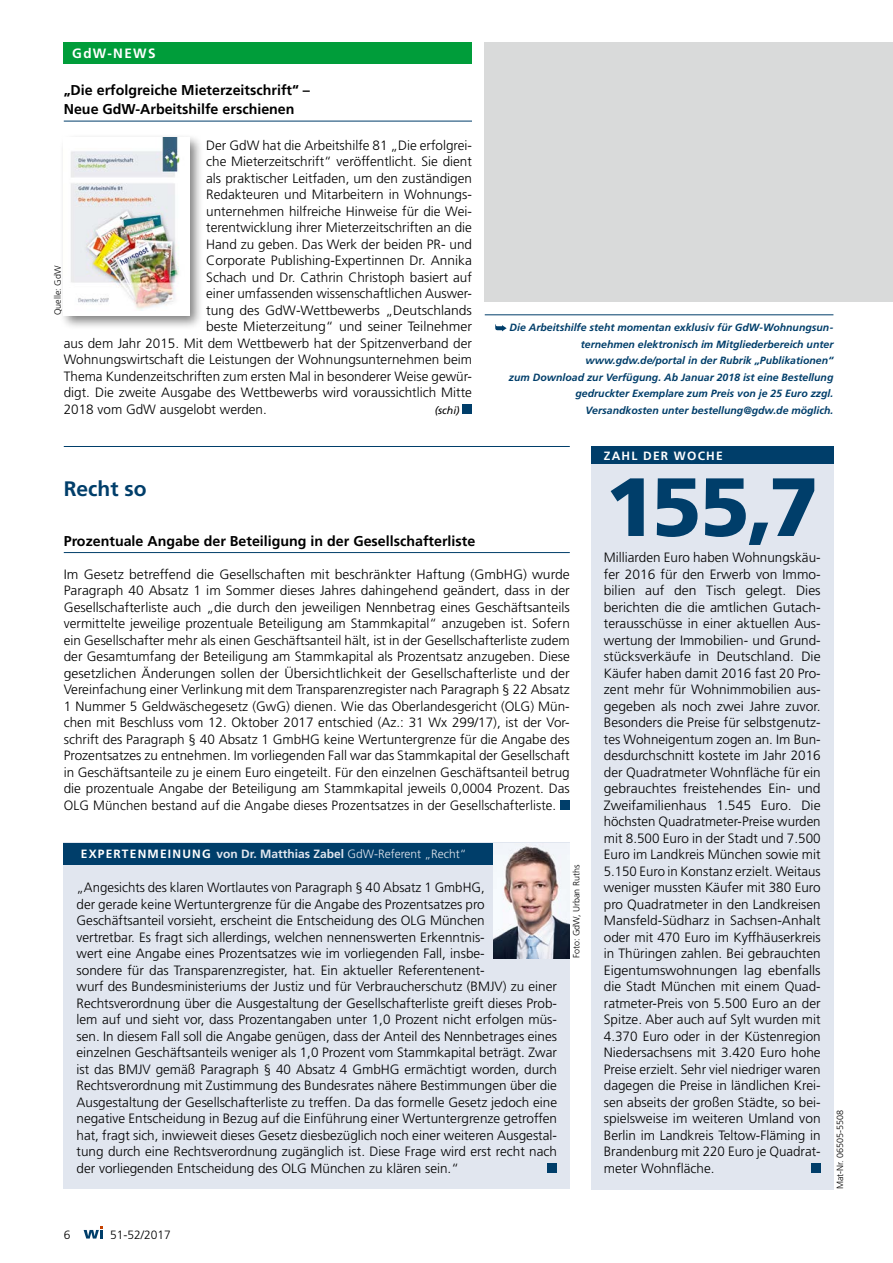
<style>
.page{position:relative;width:893px;height:1263px;background:#fff}
.page>*{position:absolute;margin:0;border:0;box-sizing:border-box;transform-origin:0 0}
.t1{font:900 82.5px "Frutiger";color:#003e6a}
.t2{font:700 21px "Frutiger";color:#003e6a}
.t3{font:700 14.25px/19.5px "Frutiger";color:#000}
.t4{font:300 13.5px/16.5px "Frutiger";color:#000;text-align:justify}
.t5{font:700 13.5px "Frutiger";letter-spacing:.1em;color:#fff}
.t6{font:700 12px "Frutiger";letter-spacing:.04em;color:#e1e6ef}
.t7{font:700 12px "Frutiger";letter-spacing:.1em;color:#fff}
.t8{font:300 12px "Frutiger";color:#000}
.t9{font:italic 700 10.5px/16.5px "Frutiger";color:#003e6a;text-align:right}
.t10{font:italic 10.5px "Frutiger";color:#000}
.t11{font:300 9px "Frutiger";color:#000}
.s1{color:#fff}
.s2{font-weight:300}
</style>
<div class="page">
<div style="left:64px;top:43px;width:408px;height:21px;background:#009d3a"></div>
<div style="left:485px;top:43px;width:408px;height:259px;background:#d9dada"></div>
<hr style="left:64px;top:552px;width:506px;height:1px;background:#003e6a">
<div style="left:591px;top:449px;width:242px;height:740px;background:#e1e6ef"></div>
<div style="left:591px;top:447px;width:242px;height:17px;background:#003e6a"></div>
<div style="left:811px;top:1163px;width:10px;height:10px;background:#003e6a"></div>
<hr style="left:64px;top:446px;width:506px;height:1px;background:#003e6a">
<hr style="left:64px;top:121px;width:408px;height:1px;background:#003e6a">
<div style="left:463px;top:404px;width:9px;height:10px;background:#003e6a"></div>
<div style="left:64px;top:843px;width:506px;height:346px;background:#e1e6ef"></div>
<div style="left:548px;top:1163px;width:9px;height:10px;background:#003e6a"></div>
<div style="left:64px;top:843px;width:506px;height:21px;background:#003e6a"></div>
<img style="left:493px;top:843px;width:77px;height:115px">
<div style="left:561px;top:800px;width:9px;height:10px;background:#003e6a"></div>
<div style="left:60px;top:134px;width:144px;height:196px;background:#000;opacity:.5"></div>
<img style="left:64px;top:138px;width:125px;height:177px">
<hr style="left:485px;top:314px;width:348px;height:1px;background:#003e6a">
<svg style="left:495px;top:324px;width:12px;height:7px"></svg>
<svg style="left:84px;top:1226px;width:19px;height:12px"></svg>
<p class="t5" style="left:72px;top:46px;width:85px">GdW-NEWS</p>
<p class="t3" style="left:64px;top:80px;width:248px">„Die erfolgreiche Mieterzeitschrift“ –<br>Neue GdW-Arbeitshilfe erschienen</p>
<p class="t4" style="left:206px;top:137px;width:267px">Der GdW hat die Arbeitshilfe 81 „Die erfolgrei-</p>
<p class="t4" style="left:206px;top:154px;width:267px">che Mieterzeitschrift“ veröffentlicht. Sie dient</p>
<p class="t4" style="left:206px;top:170px;width:267px">als praktischer Leitfaden, um den zuständigen</p>
<p class="t4" style="left:206px;top:187px;width:267px">Redakteuren und Mitarbeitern in Wohnungs-</p>
<p class="t4" style="left:206px;top:203px;width:267px">unternehmen hilfreiche Hinweise für die Wei-</p>
<p class="t4" style="left:206px;top:220px;width:267px">terentwicklung ihrer Mieterzeitschriften an die</p>
<p class="t4" style="left:206px;top:236px;width:267px">Hand zu geben. Das Werk der beiden PR- und</p>
<p class="t4" style="left:206px;top:253px;width:267px">Corporate Publishing-Expertinnen Dr. Annika</p>
<p class="t4" style="left:206px;top:269px;width:267px">Schach und Dr. Cathrin Christoph basiert auf</p>
<p class="t4" style="left:206px;top:286px;width:267px">einer umfassenden wissenschaftlichen Auswer-</p>
<p class="t4" style="left:206px;top:302px;width:267px">tung des GdW-Wettbewerbs „Deutschlands</p>
<p class="t4" style="left:206px;top:319px;width:267px">beste Mieterzeitung“ und seiner Teilnehmer</p>
<p class="t4" style="left:64px;top:335px;width:410px">aus dem Jahr 2015. Mit dem Wettbewerb hat der Spitzenverband der</p>
<p class="t4" style="left:64px;top:352px;width:410px">Wohnungswirtschaft die Leistungen der Wohnungsunternehmen beim</p>
<p class="t4" style="left:64px;top:368px;width:410px">Thema Kundenzeitschriften zum ersten Mal in besonderer Weise gewür-</p>
<p class="t4" style="left:64px;top:385px;width:410px">digt. Die zweite Ausgabe des Wettbewerbs wird voraussichtlich Mitte</p>
<p class="t4" style="left:64px;top:401px;width:205px">2018 vom GdW ausgelobt werden.</p>
<p class="t10" style="left:435px;top:404px;width:27px">(schi)</p>
<p class="t11" style="left:52px;top:315px;width:51px;rotate:-90deg">Quelle: GdW</p>
<h2 class="t2" style="left:64px;top:477px;width:84px">Recht so</h2>
<p class="t3" style="left:64px;top:531px;width:413px">Prozentuale Angabe der Beteiligung in der Gesellschafterliste</p>
<p class="t9" style="left:509px;top:319px;width:326px">Die Arbeitshilfe steht momentan exklusiv für GdW-Wohnungsun&shy;ternehmen elektronisch im Mitgliederbereich unter www.gdw.de/portal in der Rubrik „Publikationen“<br>zum Download zur Verfügung. Ab Januar 2018 ist eine Bestellung gedruckter Exemplare zum Preis von je 25 Euro zzgl.<br>Versandkosten unter bestellung@gdw.de möglich.</p>
<p class="t7" style="left:604px;top:449px;width:120px">ZAHL DER WOCHE</p>
<h1 class="t1" style="left:605px;top:457px;width:215px">155,7</h1>
<p class="t4" style="left:64px;top:566px;width:508px">Im Gesetz betreffend die Gesellschaften mit beschränkter Haftung (GmbHG) wurde Paragraph 40 Absatz 1 im Sommer dieses Jahres dahingehend geändert, dass in der Gesellschafterliste auch „die durch den jeweiligen Nennbetrag eines Geschäftsanteils vermittelte jeweilige prozentuale Beteiligung am Stammkapital“ anzugeben ist. Sofern ein Gesellschafter mehr als einen Geschäftsanteil hält, ist in der Gesellschafterliste zudem der Gesamtumfang der Beteiligung am Stammkapital als Prozentsatz anzugeben. Diese gesetzlichen Änderungen sollen der Übersichtlichkeit der Gesellschafterliste und der Vereinfachung einer Verlinkung mit dem Transparenzregister nach Paragraph § 22 Absatz 1 Nummer 5 Geldwäschegesetz (GwG) dienen. Wie das Oberlandesgericht (OLG) Mün&shy;chen mit Beschluss vom 12. Oktober 2017 entschied (Az.: 31 Wx 299/17), ist der Vor&shy;schrift des Paragraph § 40 Absatz 1 GmbHG keine Wertuntergrenze für die Angabe des Prozentsatzes zu entnehmen. Im vorliegenden Fall war das Stammkapital der Gesellschaft in Geschäftsanteile zu je einem Euro eingeteilt. Für den einzelnen Geschäftsanteil betrug die prozentuale Angabe der Beteiligung am Stammkapital jeweils 0,0004 Prozent. Das OLG München bestand auf die Angabe dieses Prozentsatzes in der Gesellschafterliste.</p>
<p class="t6" style="left:81px;top:847px;width:387px"><span class="s1">EXPERTENMEINUNG</span> von Dr. Matthias Zabel <span class="s2">GdW-Referent „Recht“</span></p>
<p class="t4" style="left:77px;top:880px;width:482px;text-align:left">„Angesichts des klaren Wortlautes von Paragraph § 40 Absatz 1 GmbHG,<br>der gerade keine Wertuntergrenze für die Angabe des Prozentsatzes pro Geschäftsanteil vorsieht, erscheint die Entscheidung des OLG München<br>vertretbar. Es fragt sich allerdings, welchen nennenswerten Erkenntnis-<br>wert eine Angabe eines Prozentsatzes wie im vorliegenden Fall, insbe-<br>sondere für das Transparenzregister, hat. Ein aktueller Referentenent-<br>wurf des Bundesministeriums der Justiz und für Verbraucherschutz (BMJV) zu einer Rechtsverordnung über die Ausgestaltung der Gesellschafterliste greift dieses Prob&shy;lem auf und sieht vor, dass Prozentangaben unter 1,0 Prozent nicht erfolgen müs&shy;sen. In diesem Fall soll die Angabe genügen, dass der Anteil des Nennbetrages eines einzelnen Geschäftsanteils weniger als 1,0 Prozent vom Stammkapital beträgt. Zwar ist das BMJV gemäß Paragraph § 40 Absatz 4 GmbHG ermächtigt worden, durch Rechtsverordnung mit Zustimmung des Bundesrates nähere Bestimmungen über die Ausgestaltung der Gesellschafterliste zu treffen. Da das formelle Gesetz jedoch eine negative Entscheidung in Bezug auf die Einführung einer Wertuntergrenze getroffen hat, fragt sich, inwieweit dieses Gesetz diesbezüglich noch einer weiteren Ausgestal&shy;tung durch eine Rechtsverordnung zugänglich ist. Diese Frage wird erst recht nach der vorliegenden Entscheidung des OLG München zu klären sein.“</p>
<p class="t11" style="left:571px;top:958px;width:95px;rotate:-90deg">Foto: GdW, Urban Ruths</p>
<p class="t8" style="left:64px;top:1227px;width:8px">6</p>
<p class="t8" style="left:110px;top:1227px;width:62px">51-52/2017</p>
<p class="t4" style="left:604px;top:550px;width:218px">Milliarden Euro haben Wohnungskäu&shy;fer 2016 für den Erwerb von Immo&shy;bilien auf den Tisch gelegt. Dies berichten die die amtlichen Gutach&shy;terausschüsse in einer aktuellen Aus&shy;wertung der Immobilien- und Grund&shy;stücksverkäufe in Deutschland. Die Käufer haben damit 2016 fast 20 Pro&shy;zent mehr für Wohnimmobilien aus&shy;gegeben als noch zwei Jahre zuvor.<br>Besonders die Preise für selbstgenutz&shy;tes Wohneigentum zogen an. Im Bun&shy;desdurchschnitt kostete im Jahr 2016 der Quadratmeter Wohnfläche für ein gebrauchtes freistehendes Ein- und Zweifamilienhaus 1.545 Euro. Die höchsten Quadratmeter-Preise wurden mit 8.500 Euro in der Stadt und 7.500<br>Euro im Landkreis München sowie mit 5.150 Euro in Konstanz erzielt. Weitaus weniger mussten Käufer mit 380 Euro pro Quadratmeter in den Landkreisen Mansfeld-Südharz in Sachsen-Anhalt oder mit 470 Euro im Kyffhäuserkreis in Thüringen zahlen. Bei gebrauchten Eigentumswohnungen lag ebenfalls die Stadt München mit einem Quad&shy;ratmeter-Preis von 5.500 Euro an der Spitze. Aber auch auf Sylt wurden mit 4.370 Euro oder in der Küstenregion Niedersachsens mit 3.420 Euro hohe Preise erzielt. Sehr viel niedriger waren dagegen die Preise in ländlichen Krei&shy;sen abseits der großen Städte, so bei&shy;spielsweise im weiteren Umland von Berlin im Landkreis Teltow-Fläming in Brandenburg mit 220 Euro je Quadrat&shy;meter Wohnfläche.</p>
<p class="t11" style="left:835px;top:1189px;width:81px;rotate:-90deg">Mat-Nr. 06505-5508</p>
</div>
